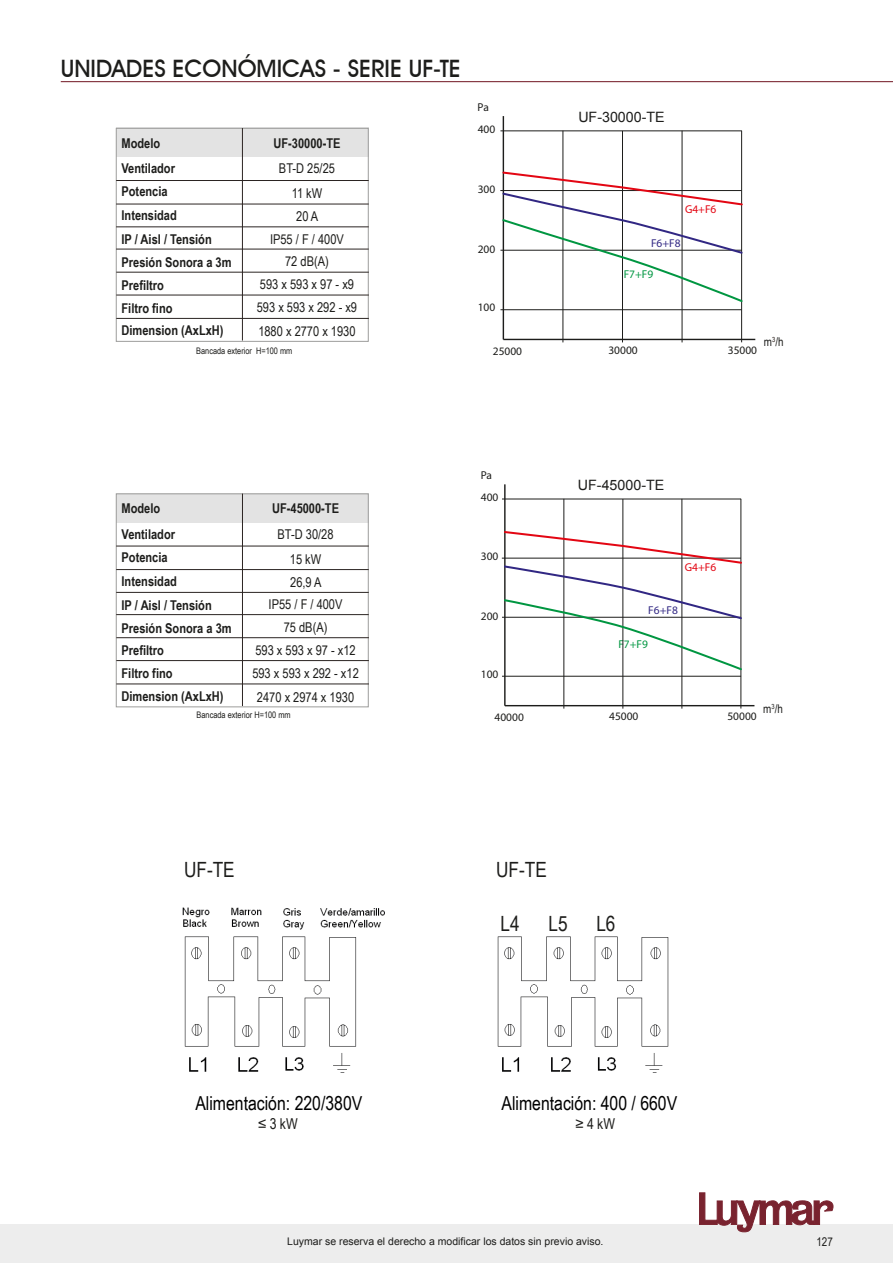
<style>
.page{position:relative;width:893px;height:1263px;background:#fff}
.page>*{position:absolute;margin:0;border:0;box-sizing:border-box;transform-origin:0 0}
.t1{font:500 24px "Avant Garde IT Cby BT";color:#1d1d1b}
.t2{font:21px "Arial Narrow";color:#1d1d1b}
.t3{font:19.35px "Arial Narrow";color:#010101}
.t4{font:15px "Arial Narrow";color:#1d1d1b}
.t5{font:14.25px "Arial";color:#1d1d1b}
.t6{font:700 13.5px/22.8px "Arial Narrow";color:#1d1d1b}
.t7{font:13.5px/22.8px "Arial Narrow";color:#1d1d1b;text-align:center}
.t8{font:12px "Arial Narrow";color:#1d1d1b}
.t9{font:11.4px "Myriad Pro";color:#1d1d1b}
.t10{font:11.4px "Myriad Pro";color:#312783}
.t11{font:11.4px "Myriad Pro";color:#e30613}
.t12{font:11.4px "Myriad Pro";color:#009641}
.t13{font:10.5px "Arial";color:#1d1d1b}
.t14{font:9px "Arial Narrow";color:#1d1d1b}
</style>
<div class="page">
<div style="left:0;top:1224px;width:893px;height:39px;background:#ededed"></div>
<svg style="left:699px;top:1193px;width:135px;height:39px"></svg>
<hr style="left:61px;top:81px;width:832px;height:1px;background:#79232f">
<hr style="left:503px;top:116px;width:1px;height:223px;background:#1d1d1b">
<hr style="left:503px;top:339px;width:252px;height:1px;background:#1d1d1b">
<hr style="left:500px;top:309px;width:242px;height:1px;background:#1d1d1b">
<hr style="left:500px;top:250px;width:242px;height:1px;background:#1d1d1b">
<hr style="left:500px;top:190px;width:242px;height:1px;background:#1d1d1b">
<hr style="left:563px;top:131px;width:1px;height:211px;background:#1d1d1b">
<hr style="left:682px;top:131px;width:1px;height:211px;background:#1d1d1b">
<hr style="left:741px;top:131px;width:1px;height:211px;background:#1d1d1b">
<hr style="left:500px;top:131px;width:242px;height:1px;background:#1d1d1b">
<hr style="left:622px;top:131px;width:1px;height:211px;background:#1d1d1b">
<svg style="left:501px;top:171px;width:242px;height:132px"></svg>
<hr style="left:504px;top:484px;width:2px;height:222px;background:#1d1d1b">
<hr style="left:505px;top:705px;width:249px;height:1px;background:#1d1d1b">
<hr style="left:502px;top:676px;width:239px;height:1px;background:#1d1d1b">
<hr style="left:502px;top:617px;width:239px;height:1px;background:#1d1d1b">
<hr style="left:502px;top:558px;width:239px;height:1px;background:#1d1d1b">
<hr style="left:564px;top:499px;width:1px;height:210px;background:#1d1d1b">
<hr style="left:682px;top:499px;width:1px;height:210px;background:#1d1d1b">
<hr style="left:741px;top:499px;width:1px;height:209px;background:#1d1d1b">
<hr style="left:502px;top:499px;width:239px;height:1px;background:#1d1d1b">
<hr style="left:623px;top:499px;width:1px;height:210px;background:#1d1d1b">
<svg style="left:503px;top:530px;width:239px;height:141px"></svg>
<div style="left:116px;top:128px;width:253px;height:29px;background:#e3e3e3"></div>
<div style="left:116px;top:128px;width:253px;height:214px;border:1px solid #9d9d9c"></div>
<hr style="left:116px;top:180px;width:253px;height:1px;background:#2b2422">
<hr style="left:116px;top:204px;width:253px;height:1px;background:#2b2422">
<hr style="left:116px;top:227px;width:253px;height:1px;background:#2b2422">
<hr style="left:116px;top:249px;width:253px;height:1px;background:#2b2422">
<hr style="left:242px;top:128px;width:1px;height:212px;background:#2b2422">
<hr style="left:116px;top:272px;width:253px;height:1px;background:#2b2422">
<hr style="left:116px;top:295px;width:253px;height:1px;background:#2b2422">
<hr style="left:116px;top:318px;width:253px;height:1px;background:#2b2422">
<div style="left:116px;top:493px;width:253px;height:29px;background:#e3e3e3"></div>
<div style="left:116px;top:493px;width:253px;height:214px;border:1px solid #9d9d9c"></div>
<hr style="left:116px;top:546px;width:253px;height:1px;background:#2b2422">
<hr style="left:116px;top:569px;width:253px;height:1px;background:#2b2422">
<hr style="left:116px;top:592px;width:253px;height:1px;background:#2b2422">
<hr style="left:116px;top:614px;width:253px;height:1px;background:#2b2422">
<hr style="left:242px;top:494px;width:1px;height:212px;background:#2b2422">
<hr style="left:116px;top:637px;width:253px;height:1px;background:#2b2422">
<hr style="left:116px;top:660px;width:253px;height:1px;background:#2b2422">
<hr style="left:116px;top:684px;width:253px;height:1px;background:#2b2422">
<img style="left:182px;top:907px;width:203px;height:166px">
<div style="left:333px;top:944px;width:20px;height:20px;background:#fff;border-radius:50%"></div>
<img style="left:497px;top:936px;width:172px;height:137px">
<h1 class="t1" style="left:61px;top:54px;width:402px">UNIDADES ECONÓMICAS - SERIE UF-TE</h1>
<p class="t6" style="left:122px;top:130px;width:55px;line-height:25.5px">Modelo<br>Ventilador</p>
<p class="t6" style="left:122px;top:179px;width:92px;line-height:24.2px">Potencia<br>Intensidad<br>IP / Aisl / Tensión</p>
<p class="t6" style="left:122px;top:250px;width:112px">Presión Sonora a 3m<br>Prefiltro<br>Filtro fino<br>Dimension (AxLxH)</p>
<p class="t6" style="left:273px;top:131px;width:69px">UF-30000-TE</p>
<p class="t7" style="left:279px;top:156px;width:57px;line-height:24.9px">BT-D 25/25<br>11 kW</p>
<p class="t7" style="left:257px;top:204px;width:102px">20 A<br>IP55 / F / 400V<br>72 dB(A)<br>593 x 593 x 97 - x9<br>593 x 593 x 292 - x9</p>
<p class="t7" style="left:258px;top:319px;width:99px">1880 x 2770 x 1930</p>
<p class="t14" style="left:196px;top:344px;width:98px">Bancada exterior H=100 mm</p>
<p class="t9" style="left:478px;top:100px;width:13px">Pa</p>
<p class="t9" style="left:478px;top:122px;width:19px">400</p>
<p class="t9" style="left:478px;top:182px;width:19px">300</p>
<p class="t9" style="left:478px;top:242px;width:19px">200</p>
<p class="t9" style="left:478px;top:301px;width:19px">100</p>
<p class="t5" style="left:578px;top:108px;width:88px">UF-30000-TE</p>
<p class="t11" style="left:685px;top:202px;width:33px">G4+F6</p>
<p class="t10" style="left:651px;top:236px;width:31px">F6+F8</p>
<p class="t12" style="left:624px;top:268px;width:31px">F7+F9</p>
<p class="t8" style="left:764px;top:333px;width:21px">m<sup>3</sup>/h</p>
<p class="t9" style="left:493px;top:344px;width:31px">25000</p>
<p class="t9" style="left:728px;top:343px;width:31px">35000</p>
<p class="t9" style="left:608px;top:343px;width:31px">30000</p>
<p class="t6" style="left:122px;top:495px;width:55px;line-height:25.5px">Modelo<br>Ventilador</p>
<p class="t6" style="left:122px;top:544px;width:92px;line-height:24.2px">Potencia<br>Intensidad<br>IP / Aisl / Tensión</p>
<p class="t6" style="left:122px;top:616px;width:112px">Presión Sonora a 3m<br>Prefiltro<br>Filtro fino<br>Dimension (AxLxH)</p>
<p class="t6" style="left:272px;top:496px;width:69px">UF-45000-TE</p>
<p class="t7" style="left:278px;top:521px;width:57px;line-height:24.9px">BT-D 30/28<br>15 kW</p>
<p class="t7" style="left:252px;top:570px;width:108px">26,9 A<br>IP55 / F / 400V<br>75 dB(A)<br>593 x 593 x 97 - x12<br>593 x 593 x 292 - x12</p>
<p class="t7" style="left:257px;top:685px;width:99px">2470 x 2974 x 1930</p>
<p class="t14" style="left:197px;top:708px;width:96px">Bancada exterior H=100 mm</p>
<p class="t9" style="left:481px;top:468px;width:13px">Pa</p>
<p class="t9" style="left:481px;top:490px;width:19px">400</p>
<p class="t9" style="left:481px;top:549px;width:19px">300</p>
<p class="t9" style="left:481px;top:609px;width:19px">200</p>
<p class="t9" style="left:481px;top:667px;width:19px">100</p>
<p class="t5" style="left:578px;top:476px;width:88px">UF-45000-TE</p>
<p class="t11" style="left:685px;top:560px;width:33px">G4+F6</p>
<p class="t10" style="left:648px;top:603px;width:31px">F6+F8</p>
<p class="t12" style="left:618px;top:637px;width:31px">F7+F9</p>
<p class="t8" style="left:763px;top:700px;width:21px">m<sup>3</sup>/h</p>
<p class="t9" style="left:609px;top:709px;width:31px">45000</p>
<p class="t9" style="left:495px;top:710px;width:31px">40000</p>
<p class="t9" style="left:727px;top:709px;width:31px">50000</p>
<h2 class="t2" style="left:184px;top:854px;width:52px">UF-TE</h2>
<h2 class="t2" style="left:496px;top:854px;width:52px">UF-TE</h2>
<h2 class="t2" style="left:501px;top:908px;width:21px">L4</h2>
<h2 class="t2" style="left:548px;top:908px;width:21px">L5</h2>
<h2 class="t2" style="left:596px;top:908px;width:21px">L6</h2>
<h3 class="t3" style="left:195px;top:1089px;width:169px">Alimentación: 220/380V</h3>
<h3 class="t3" style="left:501px;top:1089px;width:177px">Alimentación: 400 / 660V</h3>
<p class="t4" style="left:258px;top:1112px;width:41px">≤ 3 kW</p>
<p class="t4" style="left:575px;top:1112px;width:41px">≥ 4 kW</p>
<p class="t13" style="left:287px;top:1234px;width:318px">Luymar se reserva el derecho a modificar los datos sin previo aviso.</p>
<p class="t8" style="left:816px;top:1232px;width:18px">127</p>
</div>
